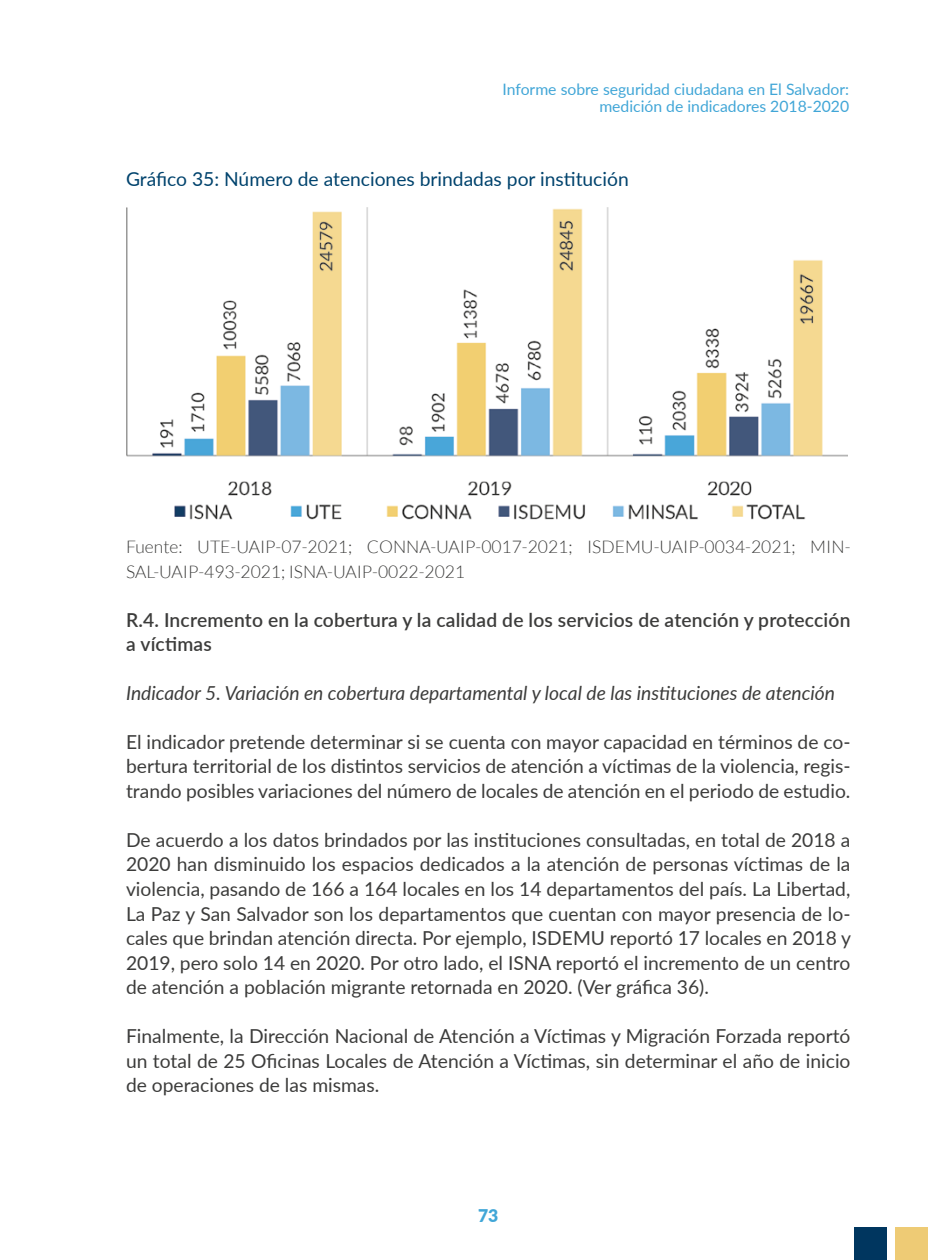
<style>
.page{position:relative;width:945px;height:1260px;background:#fff}
.page>*{position:absolute;margin:0;border:0;box-sizing:border-box;transform-origin:0 0}
.t1{font:19.25px/24.5px "Lato";color:#3c3c3b;text-align:justify}
.t2{font:600 19.25px/24.5px "Lato";letter-spacing:.01em;color:#3c3c3b}
.t3{font:italic 19.25px "Lato";color:#3c3c3b}
.t4{font:19.25px "Lato";color:#00436d}
.t5{font:300 17.5px/24.5px "Lato";color:#3c3c3b}
.t6{font:900 17.5px "Lato";color:#41a6d7}
.t7{font:15.75px/17.5px "Lato";color:#41a6d7;text-align:right}
</style>
<div class="page">
<div style="left:854px;top:1228px;width:32px;height:32px;background:#00365f"></div>
<div style="left:896px;top:1228px;width:32px;height:32px;background:#eecb75"></div>
<img style="left:126px;top:208px;width:722px;height:312px">
<p class="t7" style="left:502px;top:80px;width:348px">Informe sobre seguridad ciudadana en El Salvador: medición de indicadores 2018-2020</p>
<p class="t4" style="left:126px;top:165px;width:504px">Gráfico 35: Número de atenciones brindadas por institución</p>
<p class="t5" style="left:126px;top:535px;width:726px">Fuente: UTE-UAIP-07-2021; CONNA-UAIP-0017-2021; ISDEMU-UAIP-0034-2021; MIN-<br>SAL-UAIP-493-2021; ISNA-UAIP-0022-2021</p>
<p class="t2" style="left:126px;top:606px;width:726px">R.4. Incremento en la cobertura y la calidad de los servicios de atención y protección a víctimas</p>
<p class="t3" style="left:126px;top:679px;width:711px">Indicador 5. Variación en cobertura departamental y local de las instituciones de atención</p>
<p class="t1" style="left:126px;top:729px;width:726px">El indicador pretende determinar si se cuenta con mayor capacidad en términos de co&shy;bertura territorial de los distintos servicios de atención a víctimas de la violencia, regis&shy;trando posibles variaciones del número de locales de atención en el periodo de estudio.</p>
<p class="t1" style="left:126px;top:827px;width:726px">De acuerdo a los datos brindados por las instituciones consultadas, en total de 2018 a 2020 han disminuido los espacios dedicados a la atención de personas víctimas de la violencia, pasando de 166 a 164 locales en los 14 departamentos del país. La Libertad, La Paz y San Salvador son los departamentos que cuentan con mayor presencia de lo&shy;cales que brindan atención directa. Por ejemplo, ISDEMU reportó 17 locales en 2018 y 2019, pero solo 14 en 2020. Por otro lado, el ISNA reportó el incremento de un centro de atención a población migrante retornada en 2020. (Ver gráfica 36).</p>
<p class="t1" style="left:126px;top:1023px;width:726px">Finalmente, la Dirección Nacional de Atención a Víctimas y Migración Forzada reportó un total de 25 Oficinas Locales de Atención a Víctimas, sin determinar el año de inicio de operaciones de las mismas.</p>
<p class="t6" style="left:478px;top:1203px;width:22px">73</p>
</div>
